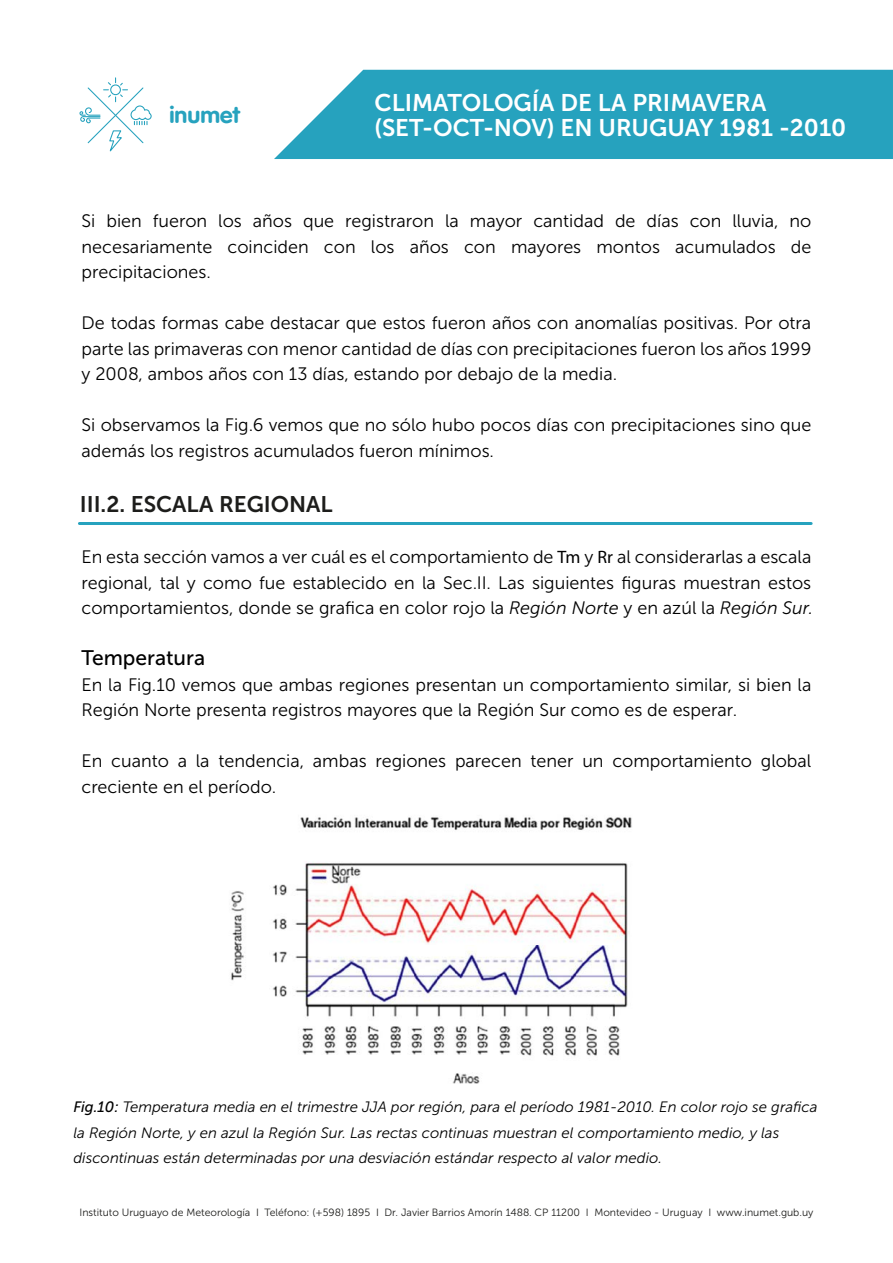
<style>
.page{position:relative;width:893px;height:1263px;background:#fff}
.page>*{position:absolute;margin:0;border:0;box-sizing:border-box;transform-origin:0 0}
.t1{font:24px/25.2px "Museo Sans 700";color:#fff}
.t2{font:23.25px "VAG Rounded Bold";color:#26a2be}
.t3{font:22.5px "Museo Sans 700";color:#1d1d1b}
.t4{font:21px "Museo Sans 500";color:#000}
.t5{font:18px/25.5px "Museo Sans 300";color:#000;text-align:justify}
.t6{font:italic 15px/25.5px "Museo Sans 300";color:#000}
.t7{font:10.5px "Museo Sans 300";color:#1d1d1b}
.s1{font-family:"Myriad Pro"}
.s2{font-style:italic}
.s3{font-family:"Museo Sans 500"}
</style>
<div class="page">
<svg style="left:274px;top:70px;width:619px;height:89px;background:#35a8c2"></svg>
<svg style="left:79px;top:78px;width:73px;height:74px"></svg>
<hr style="left:79px;top:522px;width:732px;height:3px;background:#26a2be">
<img style="left:231px;top:817px;width:401px;height:267px">
<p class="t2" style="left:169px;top:101px;width:72px">inumet</p>
<h1 class="t1" style="left:375px;top:90px;width:473px">CLIMATOLOGÍA DE LA PRIMAVERA (SET-OCT-NOV) EN URUGUAY 1981 -2010</h1>
<p class="t5" style="left:82px;top:208px;width:731px">Si bien fueron los años que registraron la mayor cantidad de días con lluvia, no necesariamente coinciden con los años con mayores montos acumulados de precipitaciones.</p>
<p class="t5" style="left:82px;top:310px;width:731px">De todas formas cabe destacar que estos fueron años con anomalías positivas. Por otra parte las primaveras con menor cantidad de días con precipitaciones fueron los años 1999 y 2008, ambos años con 13 días, estando por debajo de la media.</p>
<p class="t5" style="left:82px;top:412px;width:731px">Si observamos la Fig.6 vemos que no sólo hubo pocos días con precipitaciones sino que además los registros acumulados fueron mínimos.</p>
<p class="t3" style="left:80px;top:492px;width:254px">III.2. ESCALA REGIONAL</p>
<p class="t5" style="left:81px;top:544px;width:733px">En esta sección vamos a ver cuál es el comportamiento de <span class="s1">Tm</span> y <span class="s1">Rr</span> al considerarlas a escala regional, tal y como fue establecido en la Sec.II. Las siguientes figuras muestran estos comportamientos, donde se grafica en color rojo la <span class="s2">Región Norte</span> y en azúl la <span class="s2">Región Sur.</span></p>
<p class="t4" style="left:81px;top:646px;width:125px">Temperatura</p>
<p class="t5" style="left:81px;top:672px;width:731px">En la Fig.10 vemos que ambas regiones presentan un comportamiento similar, si bien la<br>Región Norte presenta registros mayores que la Región Sur como es de esperar.</p>
<p class="t5" style="left:81px;top:748px;width:731px">En cuanto a la tendencia, ambas regiones parecen tener un comportamiento global creciente en el período.</p>
<p class="t6" style="left:73px;top:1094px;width:746px"><span class="s3">Fig.10:</span> Temperatura media en el trimestre JJA por región, para el período 1981-2010. En color rojo se grafica la Región Norte, y en azul la Región Sur. Las rectas continuas muestran el comportamiento medio, y las discontinuas están determinadas por una desviación estándar respecto al valor medio.</p>
<p class="t7" style="left:80px;top:1206px;width:735px">Instituto Uruguayo de Meteorología I Teléfono: (+598) 1895 I Dr. Javier Barrios Amorín 1488. CP 11200 I Montevideo - Uruguay I www.inumet.gub.uy</p>
</div>
